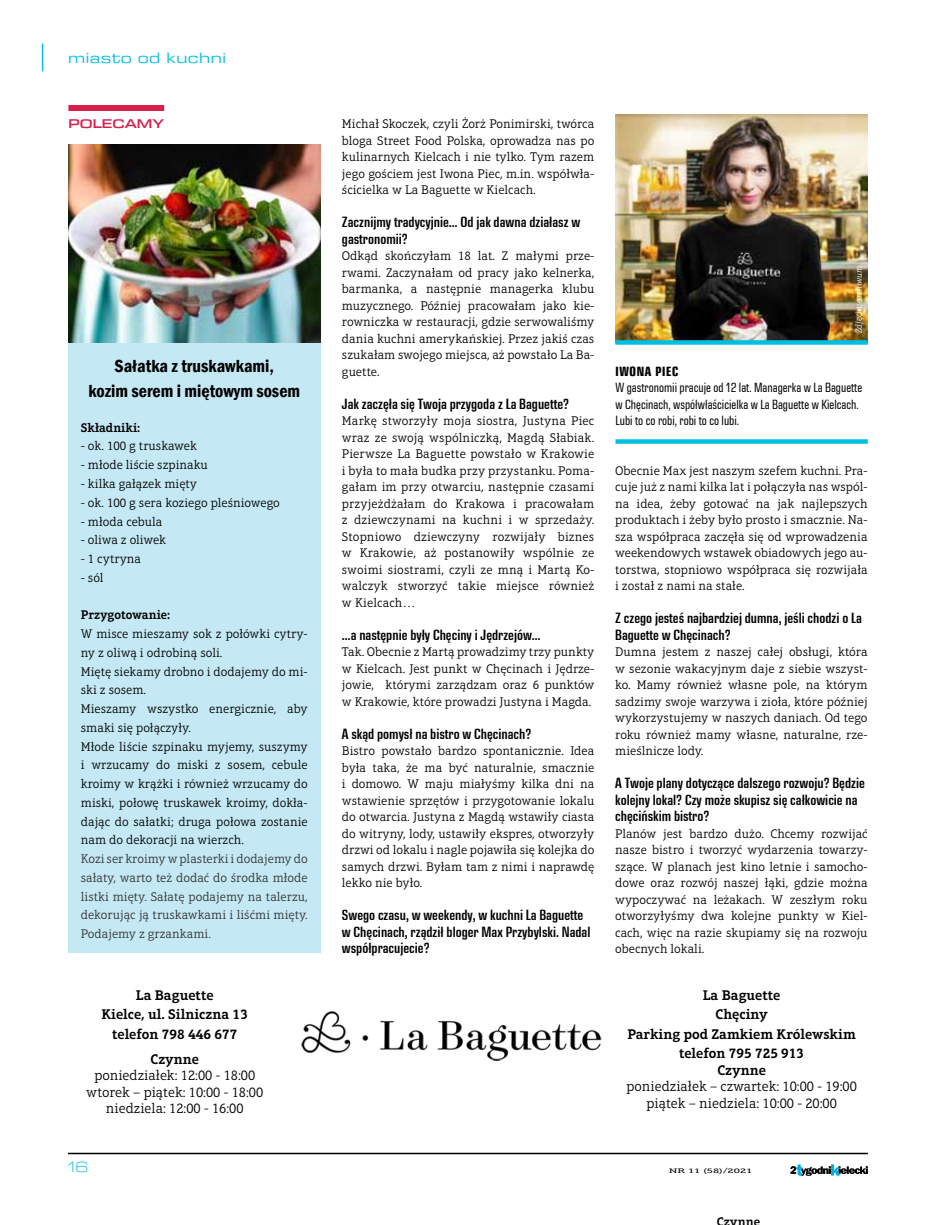
<style>
.page{position:relative;width:936px;height:1225px;background:#fff}
.page>*{position:absolute;margin:0;border:0;box-sizing:border-box;transform-origin:0 0}
.t1{font:600 condensed 18px/25.5px "Franklin Gothic";color:#000;text-align:center}
.t2{font:600 condensed 15px/16.5px "Eurostile Next W02";color:#000}
.t3{font:expanded 15px "Eurostile Next W02";letter-spacing:.03em;color:#00bfe1}
.t4{font:300 expanded 15px "Eurostile Next W02";color:#00bfe1}
.t5{font:300 14.25px/16.5px "Aptifer Slab LTW04";color:#000;text-align:center}
.t6{font:600 14.25px/19.5px "Aptifer Slab LTW04";color:#000;text-align:center}
.t7{font:condensed 13.5px/16.5px "Eurostile Next W02";color:#000}
.t8{font:700 condensed 13.5px "Eurostile Next LTW04";letter-spacing:.05em;color:#000}
.t9{font:300 12.75px/16.5px "Aptifer Slab LTW04";color:#000;text-align:justify}
.t10{font:300 12.75px/18.8px "Aptifer Slab LTW04";color:#313131;text-align:justify}
.t11{font:600 12.75px "Aptifer Slab LTW04";color:#000}
.t12{font:600 expanded 12.75px "Eurostile Next W02";color:#d81f4b}
.t13{font:italic 300 9px "Aptifer Slab LTW04";letter-spacing:-.005em;color:#fff}
.t14{font:6.75px "Aptifer Slab LTW04";color:#000;scale:1.79 1}
</style>
<div class="page">
<svg style="left:42px;top:44px;width:1px;height:27px"></svg>
<hr style="left:68px;top:1152px;width:799px;height:2px;background:#000">
<svg style="left:790px;top:1164px;width:77px;height:11px"></svg>
<img style="left:615px;top:115px;width:252px;height:225px">
<div style="left:68px;top:105px;width:96px;height:6px;background:#d81f4b"></div>
<div style="left:615px;top:340px;width:252px;height:5px;background:#00bfe1"></div>
<div style="left:615px;top:439px;width:252px;height:5px;background:#00bfe1"></div>
<div style="left:68px;top:342px;width:252px;height:611px;background:#c5e9f4"></div>
<img style="left:68px;top:144px;width:252px;height:198px">
<img style="left:301px;top:1011px;width:301px;height:49px">
<p class="t3" style="left:68px;top:50px;width:159px">miasto od kuchni</p>
<p class="t12" style="left:68px;top:117px;width:97px">POLECAMY</p>
<p class="t9" style="left:342px;top:115px;width:254px">Michał Skoczek, czyli Żorż Ponimirski, twórca bloga Street Food Polska, oprowadza nas po kulinarnych Kielcach i nie tylko. Tym razem jego gościem jest Iwona Piec, m.in. współwła&shy;ścicielka w La Baguette w Kielcach.</p>
<p class="t2" style="left:342px;top:214px;width:240px">Zacznijmy tradycyjnie… Od jak dawna działasz w gastronomii?</p>
<p class="t9" style="left:342px;top:247px;width:254px">Odkąd skończyłam 18 lat. Z małymi prze&shy;rwami. Zaczynałam od pracy jako kelnerka, barmanka, a następnie managerka klubu muzycznego. Później pracowałam jako kie&shy;rowniczka w restauracji, gdzie serwowaliśmy dania kuchni amerykańskiej. Przez jakiś czas szukałam swojego miejsca, aż powstało La Ba&shy;guette.</p>
<p class="t2" style="left:342px;top:395px;width:228px">Jak zaczęła się Twoja przygoda z La Baguette?</p>
<p class="t9" style="left:342px;top:412px;width:254px">Markę stworzyły moja siostra, Justyna Piec wraz ze swoją wspólniczką, Magdą Słabiak.<br>Pierwsze La Baguette powstało w Krakowie i była to mała budka przy przystanku. Poma&shy;gałam im przy otwarciu, następnie czasami przyjeżdżałam do Krakowa i pracowałam z dziewczynami na kuchni i w sprzedaży.<br>Stopniowo dziewczyny rozwijały biznes w Krakowie, aż postanowiły wspólnie ze swoimi siostrami, czyli ze mną i Martą Ko&shy;walczyk stworzyć takie miejsce również w Kielcach…</p>
<p class="t2" style="left:342px;top:626px;width:200px">…a następnie były Chęciny i Jędrzejów…</p>
<p class="t9" style="left:342px;top:643px;width:254px">Tak. Obecnie z Martą prowadzimy trzy punkty w Kielcach. Jest punkt w Chęcinach i Jędrze&shy;jowie, którymi zarządzam oraz 6 punktów w Krakowie, które prowadzi Justyna i Magda.</p>
<p class="t2" style="left:342px;top:725px;width:191px">A skąd pomysł na bistro w Chęcinach?</p>
<p class="t9" style="left:342px;top:742px;width:254px">Bistro powstało bardzo spontanicznie. Idea była taka, że ma być naturalnie, smacznie i domowo. W maju miałyśmy kilka dni na wstawienie sprzętów i przygotowanie lokalu do otwarcia. Justyna z Magdą wstawiły ciasta do witryny, lody, ustawiły ekspres, otworzyły drzwi od lokalu i nagle pojawiła się kolejka do samych drzwi. Byłam tam z nimi i naprawdę lekko nie było.</p>
<p class="t2" style="left:342px;top:907px;width:250px">Swego czasu, w weekendy, w kuchni La Baguette w Chęcinach, rządził bloger Max Przybylski. Nadal współpracujecie?</p>
<h1 class="t1" style="left:88px;top:353px;width:213px">Sałatka z truskawkami,<br>kozim serem i miętowym sosem</h1>
<p class="t11" style="left:81px;top:420px;width:61px">Składniki:</p>
<p class="t9" style="left:81px;top:438px;width:118px">- ok. 100 g truskawek</p>
<p class="t9" style="left:81px;top:457px;width:128px">- młode liście szpinaku</p>
<p class="t9" style="left:81px;top:475px;width:118px">- kilka gałązek mięty</p>
<p class="t9" style="left:81px;top:494px;width:201px">- ok. 100 g sera koziego pleśniowego</p>
<p class="t9" style="left:81px;top:513px;width:83px">- młoda cebula</p>
<p class="t9" style="left:81px;top:532px;width:87px">- oliwa z oliwek</p>
<p class="t9" style="left:81px;top:550px;width:62px">- 1 cytryna</p>
<p class="t9" style="left:81px;top:569px;width:24px">- sól</p>
<p class="t11" style="left:81px;top:607px;width:91px">Przygotowanie:</p>
<p class="t9" style="left:81px;top:624px;width:228px;line-height:18.8px;text-align:left">W misce mieszamy sok z połówki cytry&shy;ny z oliwą i odrobiną soli.<br>Miętę siekamy drobno i dodajemy do mi&shy;ski z sosem.<br>Mieszamy wszystko energicznie, aby smaki się połączyły.<br>Młode liście szpinaku myjemy, suszymy i wrzucamy do miski z sosem, cebule kroimy w krążki i również wrzucamy do miski, połowę truskawek kroimy, dokła&shy;dając do sałatki; druga połowa zostanie nam do dekoracji na wierzch.</p>
<p class="t10" style="left:81px;top:849px;width:228px">Kozi ser kroimy w plasterki i dodajemy do sałaty, warto też dodać do środka młode listki mięty. Sałatę podajemy na talerzu, dekorując ją truskawkami i liśćmi mięty.<br>Podajemy z grzankami.</p>
<p class="t6" style="left:102px;top:985px;width:148px">La Baguette<br>Kielce, ul. Silniczna 13 telefon 798 446 677</p>
<p class="t6" style="left:150px;top:1049px;width:50px">Czynne</p>
<p class="t5" style="left:86px;top:1067px;width:178px">poniedziałek: 12:00 - 18:00 wtorek – piątek: 10:00 - 18:00 niedziela: 12:00 - 16:00</p>
<p class="t13" style="left:853px;top:333px;width:69px;rotate:-90deg">Zdjęcia: archiwum</p>
<p class="t8" style="left:615px;top:363px;width:64px">IWONA PIEC</p>
<p class="t7" style="left:615px;top:379px;width:248px">W gastronomii pracuje od 12 lat. Managerka w La Baguette w Chęcinach, współwłaścicielka w La Baguette w Kielcach.<br>Lubi to co robi, robi to co lubi.</p>
<p class="t9" style="left:615px;top:462px;width:254px">Obecnie Max jest naszym szefem kuchni. Pra&shy;cuje już z nami kilka lat i połączyła nas wspól&shy;na idea, żeby gotować na jak najlepszych produktach i żeby było prosto i smacznie. Na&shy;sza współpraca zaczęła się od wprowadzenia weekendowych wstawek obiadowych jego au&shy;torstwa, stopniowo współpraca się rozwijała i został z nami na stałe.</p>
<p class="t2" style="left:615px;top:610px;width:248px">Z czego jesteś najbardziej dumna, jeśli chodzi o La<br>Baguette w Chęcinach?</p>
<p class="t9" style="left:615px;top:643px;width:254px">Dumna jestem z naszej całej obsługi, która w sezonie wakacyjnym daje z siebie wszyst&shy;ko. Mamy również własne pole, na którym sadzimy swoje warzywa i zioła, które później wykorzystujemy w naszych daniach. Od tego roku również mamy własne, naturalne, rze&shy;mieślnicze lody.</p>
<p class="t2" style="left:615px;top:775px;width:251px">A Twoje plany dotyczące dalszego rozwoju? Będzie kolejny lokal? Czy może skupisz się całkowicie na chęcińskim bistro?</p>
<p class="t9" style="left:615px;top:825px;width:254px">Planów jest bardzo dużo. Chcemy rozwijać nasze bistro i tworzyć wydarzenia towarzy&shy;szące. W planach jest kino letnie i samocho&shy;dowe oraz rozwój naszej łąki, gdzie można wypoczywać na leżakach. W zeszłym roku otworzyłyśmy dwa kolejne punkty w Kiel&shy;cach, więc na razie skupiamy się na rozwoju obecnych lokali.</p>
<p class="t6" style="left:627px;top:985px;width:230px">La Baguette<br>Chęciny<br>Parking pod Zamkiem Królewskim telefon 795 725 913</p>
<p class="t6" style="left:717px;top:1060px;width:50px">Czynne</p>
<p class="t5" style="left:626px;top:1078px;width:232px">poniedziałek – czwartek: 10:00 - 19:00 piątek – niedziela: 10:00 - 20:00</p>
<p class="t4" style="left:68px;top:1158px;width:22px">16</p>
<p class="t14" style="left:668px;top:1166px;width:48px">NR 11 (58)/2021</p>
<p class="t11" style="left:716px;top:1214px;width:45px">Czynne</p>
</div>
